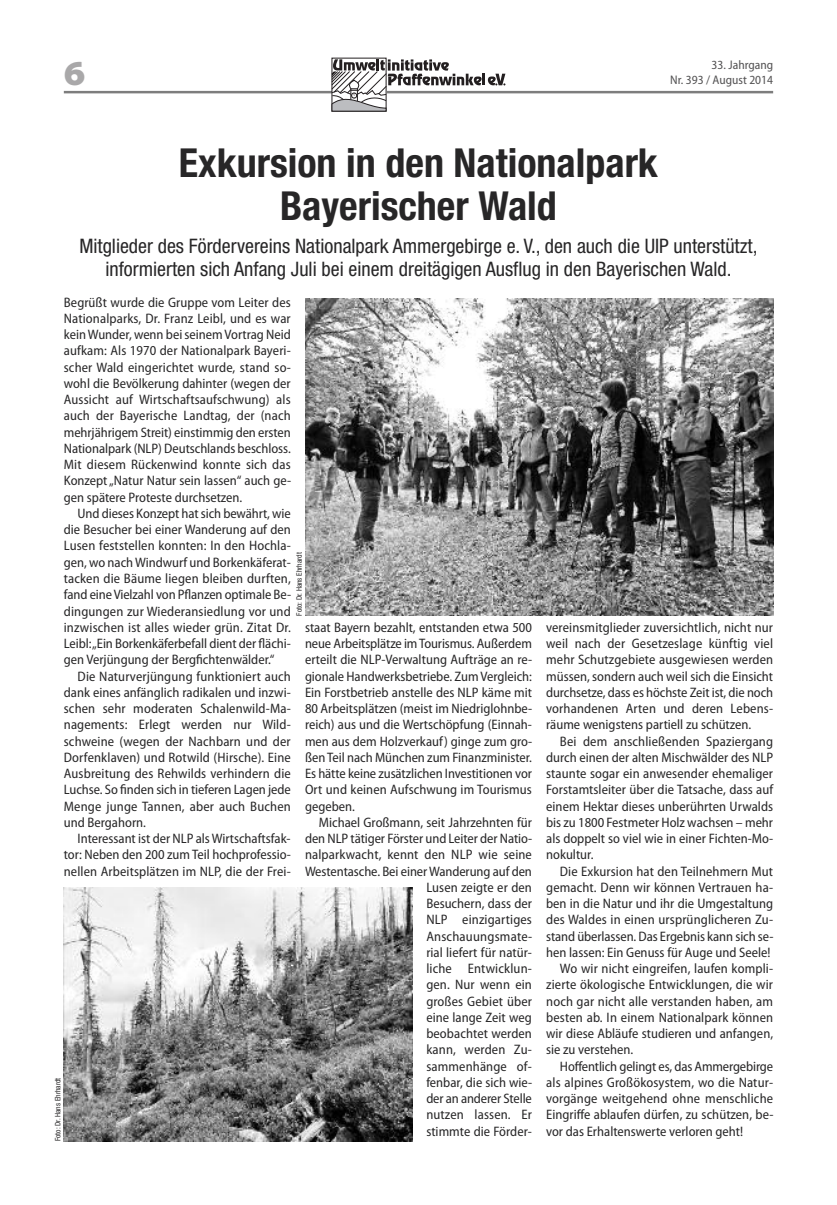
<style>
.page{position:relative;width:837px;height:1205px;background:#fff}
.page>*{position:absolute;margin:0;border:0;box-sizing:border-box;transform-origin:0 0}
.t1{font:700 condensed 40px/42.5px "Helvetica Neue";color:#272627;text-align:center}
.t2{font:900 semi-expanded 35px "Myriad Pro";color:#a9a8a9}
.t3{font:condensed 20px/23.6px "Helvetica Neue";color:#272627;text-align:center}
.t4{font:semi-condensed 13.75px/16.2px "Myriad Pro";color:#272627;text-align:justify}
.t5{font:semi-condensed 12.5px "Myriad Pro";color:#525152}
.t6{font:condensed 7.5px "Helvetica Neue";color:#272627}
</style>
<div class="page">
<hr style="left:64px;top:91px;width:708px;height:2px;background:#7d7d7d">
<svg style="left:331px;top:59px;width:174px;height:53px"></svg>
<img style="left:305px;top:298px;width:467px;height:317px">
<img style="left:64px;top:888px;width:348px;height:253px">
<h2 class="t2" style="left:64px;top:60px;width:23px">6</h2>
<p class="t5" style="left:711px;top:60px;width:63px">33. Jahrgang</p>
<p class="t5" style="left:670px;top:75px;width:104px">Nr. 393 / August 2014</p>
<h1 class="t1" style="left:179px;top:145px;width:480px">Exkursion in den Nationalpark<br>Bayerischer Wald</h1>
<h3 class="t3" style="left:79px;top:235px;width:679px">Mitglieder des Fördervereins Nationalpark Ammergebirge e. V., den auch die UIP unterstützt, informierten sich Anfang Juli bei einem dreitägigen Ausflug in den Bayerischen Wald.</h3>
<p class="t4" style="left:64px;top:295px;width:229px">Begrüßt wurde die Gruppe vom Leiter des Nationalparks, Dr. Franz Leibl, und es war keinWunder, wenn bei seinemVortrag Neid aufkam: Als 1970 der Nationalpark Bayeri&shy;scher Wald eingerichtet wurde, stand so&shy;wohl die Bevölkerung dahinter (wegen der Aussicht auf Wirtschaftsaufschwung) als auch der Bayerische Landtag, der (nach mehrjährigem Streit) einstimmig den ersten Nationalpark (NLP) Deutschlands beschloss.<br>Mit diesem Rückenwind konnte sich das Konzept„Natur Natur sein lassen“ auch ge&shy;gen spätere Proteste durchsetzen.</p>
<p class="t4" style="left:64px;top:506px;width:229px;text-indent:14px">Und dieses Konzept hat sich bewährt, wie die Besucher bei einer Wanderung auf den Lusen feststellen konnten: In den Hochla&shy;gen, wo nachWindwurf und Borkenkäferat&shy;tacken die Bäume liegen bleiben durften, fand eineVielzahl von Pflanzen optimale Be&shy;dingungen zur Wiederansiedlung vor und inzwischen ist alles wieder grün. Zitat Dr.<br>Leibl:„Ein Borkenkäferbefall dient der flächi&shy;gen Verjüngung der Bergfichtenwälder.“</p>
<p class="t4" style="left:64px;top:669px;width:228px;text-indent:14px">Die Naturverjüngung funktioniert auch dank eines anfänglich radikalen und inzwi&shy;schen sehr moderaten Schalenwild-Ma&shy;nagements: Erlegt werden nur Wild&shy;schweine (wegen der Nachbarn und der Dorfenklaven) und Rotwild (Hirsche). Eine Ausbreitung des Rehwilds verhindern die Luchse. So finden sich in tieferen Lagen jede Menge junge Tannen, aber auch Buchen und Bergahorn.</p>
<p class="t4" style="left:64px;top:831px;width:228px;text-indent:14px">Interessant ist der NLP alsWirtschaftsfak&shy;tor: Neben den 200 zumTeil hochprofessio&shy;nellen Arbeitsplätzen im NLP, die der Frei-</p>
<p class="t6" style="left:296px;top:615px;width:65px;rotate:-90deg">Foto: Dr. Hans Ehrhardt</p>
<p class="t4" style="left:305px;top:620px;width:229px">staat Bayern bezahlt, entstanden etwa 500 neue Arbeitsplätze imTourismus. Außerdem erteilt die NLP-Verwaltung Aufträge an re&shy;gionale Handwerksbetriebe. ZumVergleich:<br>Ein Forstbetrieb anstelle des NLP käme mit 80 Arbeitsplätzen (meist im Niedriglohnbe&shy;reich) aus und die Wertschöpfung (Einnah&shy;men aus dem Holzverkauf) ginge zum gro&shy;ßenTeil nach München zum Finanzminister.<br>Es hätte keine zusätzlichen Investitionen vor Ort und keinen Aufschwung im Tourismus gegeben.</p>
<p class="t4" style="left:305px;top:815px;width:229px;text-align:right">Michael Großmann, seit Jahrzehnten für den NLP tätiger Förster und Leiter der Natio&shy;nalparkwacht, kennt den NLP wie seine<br>Westentasche. Bei einerWanderung auf den<br>Lusen zeigte er den<br>Besuchern, dass der<br>NLP einzigartiges<br>Anschauungsmate-<br>rial liefert für natür-<br>liche Entwicklun-<br>gen. Nur wenn ein<br>großes Gebiet über<br>eine lange Zeit weg<br>beobachtet werden<br>kann, werden Zu-<br>sammenhänge of-<br>fenbar, die sich wie-<br>der an anderer Stelle<br>nutzen lassen. Er<br>stimmte die Förder-</p>
<p class="t4" style="left:546px;top:620px;width:228px">vereinsmitglieder zuversichtlich, nicht nur weil nach der Gesetzeslage künftig viel mehr Schutzgebiete ausgewiesen werden müssen, sondern auch weil sich die Einsicht durchsetze, dass es höchste Zeit ist, die noch vorhandenen Arten und deren Lebens&shy;räume wenigstens partiell zu schützen.</p>
<p class="t4" style="left:546px;top:734px;width:228px;text-indent:14px">Bei dem anschließenden Spaziergang durch einen der alten Mischwälder des NLP staunte sogar ein anwesender ehemaliger Forstamtsleiter über die Tatsache, dass auf einem Hektar dieses unberührten Urwalds bis zu 1800 Festmeter Holz wachsen – mehr als doppelt so viel wie in einer Fichten-Mo&shy;nokultur.</p>
<p class="t4" style="left:559px;top:864px;width:215px">Die Exkursion hat den Teilnehmern Mut</p>
<p class="t4" style="left:546px;top:880px;width:228px">gemacht. Denn wir können Vertrauen ha-</p>
<p class="t4" style="left:546px;top:896px;width:228px">ben in die Natur und ihr die Umgestaltung</p>
<p class="t4" style="left:546px;top:913px;width:228px">des Waldes in einen ursprünglicheren Zu-</p>
<p class="t4" style="left:546px;top:929px;width:229px">stand überlassen. Das Ergebnis kann sich se-</p>
<p class="t4" style="left:546px;top:945px;width:226px">hen lassen: Ein Genuss für Auge und Seele!</p>
<p class="t4" style="left:559px;top:961px;width:215px">Wo wir nicht eingreifen, laufen kompli-</p>
<p class="t4" style="left:546px;top:978px;width:228px">zierte ökologische Entwicklungen, die wir</p>
<p class="t4" style="left:546px;top:994px;width:228px">noch gar nicht alle verstanden haben, am</p>
<p class="t4" style="left:546px;top:1010px;width:228px">besten ab. In einem Nationalpark können</p>
<p class="t4" style="left:546px;top:1026px;width:228px">wir diese Abläufe studieren und anfangen,</p>
<p class="t4" style="left:546px;top:1043px;width:89px">sie zu verstehen.</p>
<p class="t4" style="left:559px;top:1059px;width:215px">Hoffentlich gelingt es, das Ammergebirge</p>
<p class="t4" style="left:546px;top:1075px;width:228px">als alpines Großökosystem, wo die Natur-</p>
<p class="t4" style="left:546px;top:1091px;width:228px">vorgänge weitgehend ohne menschliche</p>
<p class="t4" style="left:546px;top:1108px;width:229px">Eingriffe ablaufen dürfen, zu schützen, be-</p>
<p class="t4" style="left:546px;top:1124px;width:198px">vor das Erhaltenswerte verloren geht!</p>
<p class="t6" style="left:55px;top:1141px;width:65px;rotate:-90deg">Foto: Dr. Hans Ehrhardt</p>
</div>
